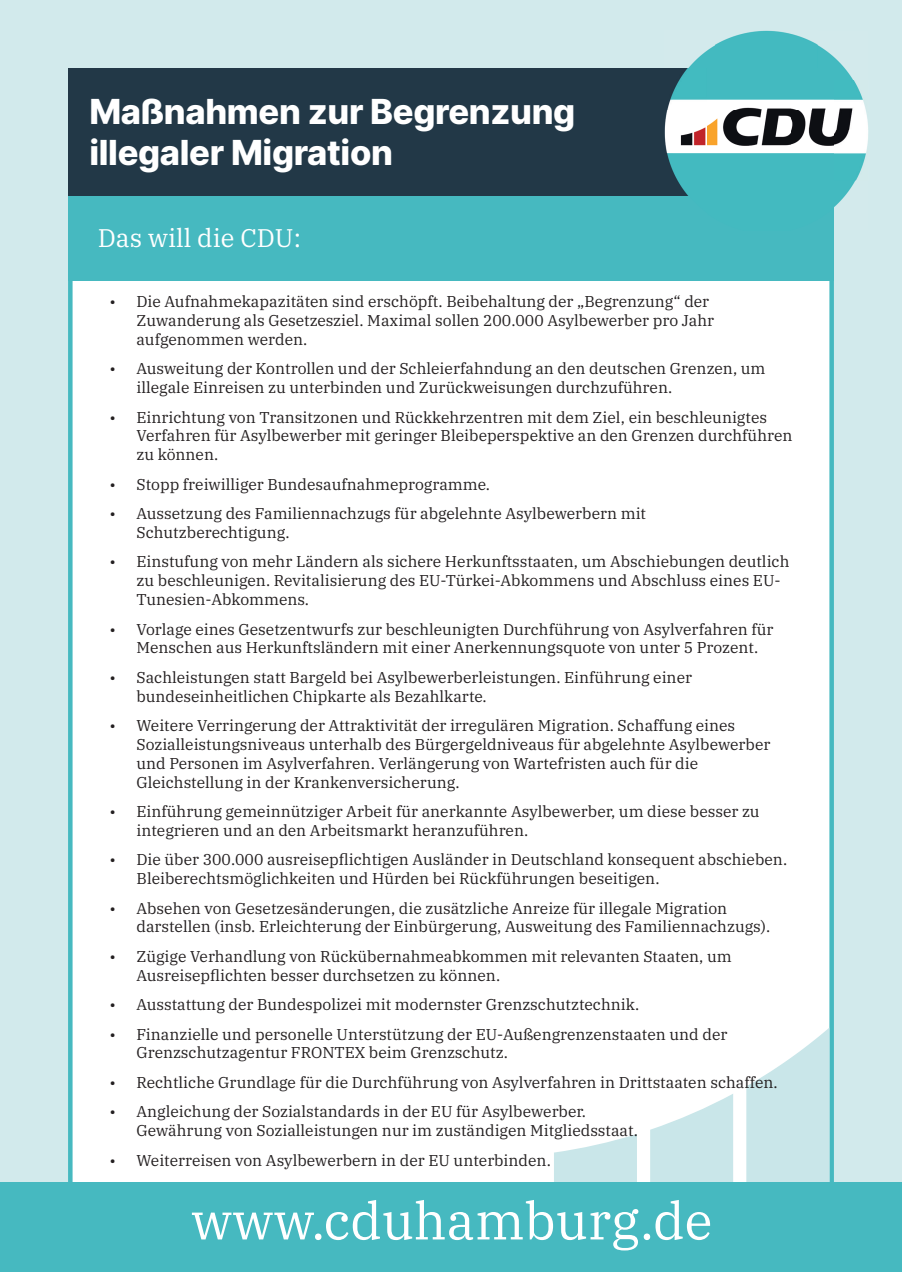
<style>
.page{position:relative;width:902px;height:1272px;background:#fff}
.page>*{position:absolute;margin:0;border:0;box-sizing:border-box;transform-origin:0 0}
.t1{font:800 34.5px/41.4px "Inter";letter-spacing:-.01em;color:#fff}
.t2{font:25.5px "IBM Plex Serif";color:#fff}
.t3{font:15.6px/18.8px "IBM Plex Serif";color:#231f20}
</style>
<div class="page">
<div style="left:0;top:0;width:901px;height:1271px;background:#d2eaec"></div>
<div style="left:68px;top:274px;width:765px;height:929px;background:#fff;border:4px solid #46b9c0"></div>
<svg style="left:746px;top:1027px;width:83px;height:155px"></svg>
<div style="left:0;top:1182px;width:901px;height:89px;background:#46b9c0"></div>
<svg style="left:192px;top:1094px;width:541px;height:156px"></svg>
<div style="left:68px;top:196px;width:765px;height:85px;background:#46b9c0"></div>
<div style="left:68px;top:68px;width:765px;height:128px;background:#223847"></div>
<img style="left:688px;top:30px;width:129px;height:38px">
<img style="left:817px;top:44px;width:36px;height:36px">
<img style="left:833px;top:80px;width:35px;height:100px">
<img style="left:833px;top:180px;width:23px;height:50px">
<img style="left:664px;top:68px;width:169px;height:128px">
<h1 class="t1" style="left:89px;top:89px;width:487px">Maßnahmen zur Begrenzung illegaler Migration</h1>
<h2 class="t2" style="left:98px;top:218px;width:205px">Das will die CDU:</h2>
<p class="t3" style="left:136px;top:291px;width:579px;text-indent:-27px">• Die Aufnahmekapazitäten sind erschöpft. Beibehaltung der „Begrenzung“ der<br>Zuwanderung als Gesetzesziel. Maximal sollen 200.000 Asylbewerber pro Jahr aufgenommen werden.</p>
<p class="t3" style="left:136px;top:358px;width:630px;text-indent:-27px">• Ausweitung der Kontrollen und der Schleierfahndung an den deutschen Grenzen, um illegale Einreisen zu unterbinden und Zurückweisungen durchzuführen.</p>
<p class="t3" style="left:136px;top:406px;width:657px;text-indent:-27px">• Einrichtung von Transitzonen und Rückkehrzentren mit dem Ziel, ein beschleunigtes<br>Verfahren für Asylbewerber mit geringer Bleibeperspektive an den Grenzen durchführen zu können.</p>
<p class="t3" style="left:109px;top:473px;width:382px">• Stopp freiwilliger Bundesaufnahmeprogramme.</p>
<p class="t3" style="left:136px;top:503px;width:511px;text-indent:-27px">• Aussetzung des Familiennachzugs für abgelehnte Asylbewerbern mit<br>Schutzberechtigung.</p>
<p class="t3" style="left:136px;top:551px;width:654px;text-indent:-27px">• Einstufung von mehr Ländern als sichere Herkunftsstaaten, um Abschiebungen deutlich zu beschleunigen. Revitalisierung des EU-Türkei-Abkommens und Abschluss eines EU-<br>Tunesien-Abkommens.</p>
<p class="t3" style="left:136px;top:618px;width:638px;text-indent:-27px">• Vorlage eines Gesetzentwurfs zur beschleunigten Durchführung von Asylverfahren für<br>Menschen aus Herkunftsländern mit einer Anerkennungsquote von unter 5 Prozent.</p>
<p class="t3" style="left:136px;top:666px;width:557px;text-indent:-27px">• Sachleistungen statt Bargeld bei Asylbewerberleistungen. Einführung einer bundeseinheitlichen Chipkarte als Bezahlkarte.</p>
<p class="t3" style="left:136px;top:714px;width:635px;text-indent:-27px">• Weitere Verringerung der Attraktivität der irregulären Migration. Schaffung eines Sozialleistungsniveaus unterhalb des Bürgergeldniveaus für abgelehnte Asylbewerber und Personen im Asylverfahren. Verlängerung von Wartefristen auch für die Gleichstellung in der Krankenversicherung.</p>
<p class="t3" style="left:136px;top:800px;width:624px;text-indent:-27px">• Einführung gemeinnütziger Arbeit für anerkannte Asylbewerber, um diese besser zu integrieren und an den Arbeitsmarkt heranzuführen.</p>
<p class="t3" style="left:136px;top:849px;width:652px;text-indent:-27px">• Die über 300.000 ausreisepflichtigen Ausländer in Deutschland konsequent abschieben.<br>Bleiberechtsmöglichkeiten und Hürden bei Rückführungen beseitigen.</p>
<p class="t3" style="left:136px;top:897px;width:635px;text-indent:-27px">• Absehen von Gesetzesänderungen, die zusätzliche Anreize für illegale Migration darstellen (insb. Erleichterung der Einbürgerung, Ausweitung des Familiennachzugs).</p>
<p class="t3" style="left:136px;top:945px;width:596px;text-indent:-27px">• Zügige Verhandlung von Rückübernahmeabkommen mit relevanten Staaten, um<br>Ausreisepflichten besser durchsetzen zu können.</p>
<p class="t3" style="left:109px;top:993px;width:531px">• Ausstattung der Bundespolizei mit modernster Grenzschutztechnik.</p>
<p class="t3" style="left:136px;top:1023px;width:592px;text-indent:-27px">• Finanzielle und personelle Unterstützung der EU-Außengrenzenstaaten und der<br>Grenzschutzagentur FRONTEX beim Grenzschutz.</p>
<p class="t3" style="left:109px;top:1071px;width:669px">• Rechtliche Grundlage für die Durchführung von Asylverfahren in Drittstaaten schaffen.</p>
<p class="t3" style="left:136px;top:1100px;width:503px;text-indent:-27px">• Angleichung der Sozialstandards in der EU für Asylbewerber.<br>Gewährung von Sozialleistungen nur im zuständigen Mitgliedsstaat.</p>
<p class="t3" style="left:109px;top:1149px;width:443px">• Weiterreisen von Asylbewerbern in der EU unterbinden.</p>
</div>
